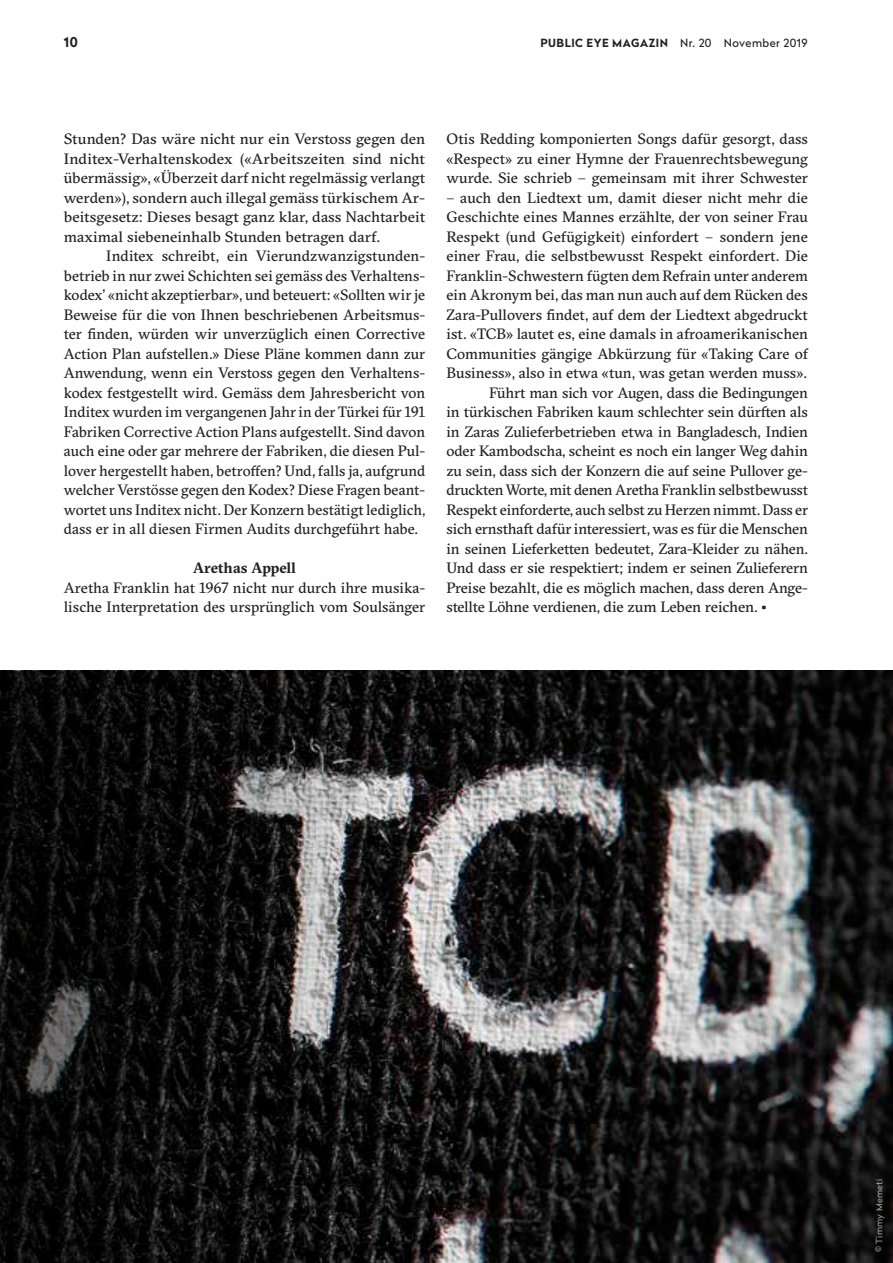
<style>
.page{position:relative;width:893px;height:1263px;background:#fff}
.page>*{position:absolute;margin:0;border:0;box-sizing:border-box;transform-origin:0 0}
.t1{font:15px/19.5px "GT Sectra";letter-spacing:-.005em;color:#231f20;text-align:justify}
.t2{font:700 15px "GT Sectra";color:#231f20}
.t3{font:700 13.5px "Radikal";color:#231f20}
.t4{font:11.25px "Radikal";letter-spacing:.04em;color:#231f20}
.t5{font:9px "Radikal";letter-spacing:.03em;color:#fff}
.s1{font-weight:700}
</style>
<div class="page">
<img style="left:511px;top:671px;width:382px;height:592px">
<svg style="left:0;top:671px;width:511px;height:592px"></svg>
<p class="t3" style="left:64px;top:32px;width:16px">10</p>
<p class="t4" style="left:540px;top:35px;width:269px"><span class="s1">PUBLIC EYE MAGAZIN</span> Nr. 20 November 2019</p>
<p class="t1" style="left:64px;top:129px;width:363px">Stunden? Das wäre nicht nur ein Verstoss gegen den Inditex-Verhaltenskodex («Arbeitszeiten sind nicht übermässig», «Überzeit darf nicht regelmässig verlangt werden»), sondern auch illegal gemäss türkischem Ar&shy;beitsgesetz: Dieses besagt ganz klar, dass Nachtarbeit maximal siebeneinhalb Stunden betragen darf.</p>
<p class="t1" style="left:64px;top:246px;width:363px;text-indent:43px">Inditex schreibt, ein Vierundzwanzigstunden&shy;betrieb in nur zwei Schichten sei gemäss des Verhaltens&shy;kodex’ «nicht akzeptierbar», und beteuert: «Sollten wir je Beweise für die von Ihnen beschriebenen Arbeitsmus&shy;ter finden, würden wir unverzüglich einen Corrective Action Plan aufstellen.» Diese Pläne kommen dann zur Anwendung, wenn ein Verstoss gegen den Verhaltens&shy;kodex festgestellt wird. Gemäss dem Jahresbericht von Inditex wurden im vergangenen Jahr in der Türkei für 191<br>Fabriken Corrective Action Plans aufgestellt. Sind davon auch eine oder gar mehrere der Fabriken, die diesen Pul&shy;lover hergestellt haben, betroffen? Und, falls ja, aufgrund welcher Verstösse gegen den Kodex? Diese Fragen beant&shy;wortet uns Inditex nicht. Der Konzern bestätigt lediglich, dass er in all diesen Firmen Audits durchgeführt habe.</p>
<p class="t2" style="left:193px;top:558px;width:104px">Arethas Appell</p>
<p class="t1" style="left:64px;top:578px;width:363px">Aretha Franklin hat 1967 nicht nur durch ihre musika&shy;lische Interpretation des ursprünglich vom Soulsänger</p>
<p class="t1" style="left:446px;top:129px;width:363px">Otis Redding komponierten Songs dafür gesorgt, dass «Respect» zu einer Hymne der Frauenrechtsbewegung wurde. Sie schrieb – gemeinsam mit ihrer Schwester</p>
<p class="t1" style="left:446px;top:188px;width:363px">– auch den Liedtext um, damit dieser nicht mehr die</p>
<p class="t1" style="left:446px;top:207px;width:363px">Geschichte eines Mannes erzählte, der von seiner Frau</p>
<p class="t1" style="left:446px;top:227px;width:363px">Respekt (und Gefügigkeit) einfordert – sondern jene</p>
<p class="t1" style="left:446px;top:246px;width:363px">einer Frau, die selbstbewusst Respekt einfordert. Die</p>
<p class="t1" style="left:446px;top:266px;width:363px">Franklin-Schwestern fügten dem Refrain unter anderem</p>
<p class="t1" style="left:446px;top:285px;width:363px">ein Akronym bei, das man nun auch auf dem Rücken des</p>
<p class="t1" style="left:446px;top:305px;width:363px">Zara-Pullovers findet, auf dem der Liedtext abgedruckt</p>
<p class="t1" style="left:446px;top:324px;width:363px">ist. «TCB» lautet es, eine damals in afroamerikanischen</p>
<p class="t1" style="left:446px;top:344px;width:363px">Communities gängige Abkürzung für «Taking Care of</p>
<p class="t1" style="left:446px;top:363px;width:362px">Business», also in etwa «tun, was getan werden muss».</p>
<p class="t1" style="left:489px;top:383px;width:320px">Führt man sich vor Augen, dass die Bedingungen</p>
<p class="t1" style="left:446px;top:402px;width:363px">in türkischen Fabriken kaum schlechter sein dürften als</p>
<p class="t1" style="left:446px;top:422px;width:363px">in Zaras Zulieferbetrieben etwa in Bangladesch, Indien</p>
<p class="t1" style="left:446px;top:441px;width:363px">oder Kambodscha, scheint es noch ein langer Weg dahin</p>
<p class="t1" style="left:446px;top:461px;width:363px">zu sein, dass sich der Konzern die auf seine Pullover ge-</p>
<p class="t1" style="left:446px;top:480px;width:363px">druckten Worte, mit denen Aretha Franklin selbstbewusst</p>
<p class="t1" style="left:446px;top:500px;width:363px">Respekt einforderte, auch selbst zu Herzen nimmt. Dass er</p>
<p class="t1" style="left:446px;top:519px;width:363px">sich ernsthaft dafür interessiert, was es für die Menschen</p>
<p class="t1" style="left:446px;top:539px;width:363px">in seinen Lieferketten bedeutet, Zara-Kleider zu nähen.</p>
<p class="t1" style="left:446px;top:558px;width:363px">Und dass er sie respektiert; indem er seinen Zulieferern</p>
<p class="t1" style="left:446px;top:578px;width:363px">Preise bezahlt, die es möglich machen, dass deren Ange-</p>
<p class="t1" style="left:446px;top:597px;width:313px">stellte Löhne verdienen, die zum Leben reichen.</p>
<p class="t5" style="left:873px;top:1252px;width:75px;rotate:-90deg">© Timmy Memeti</p>
</div>
